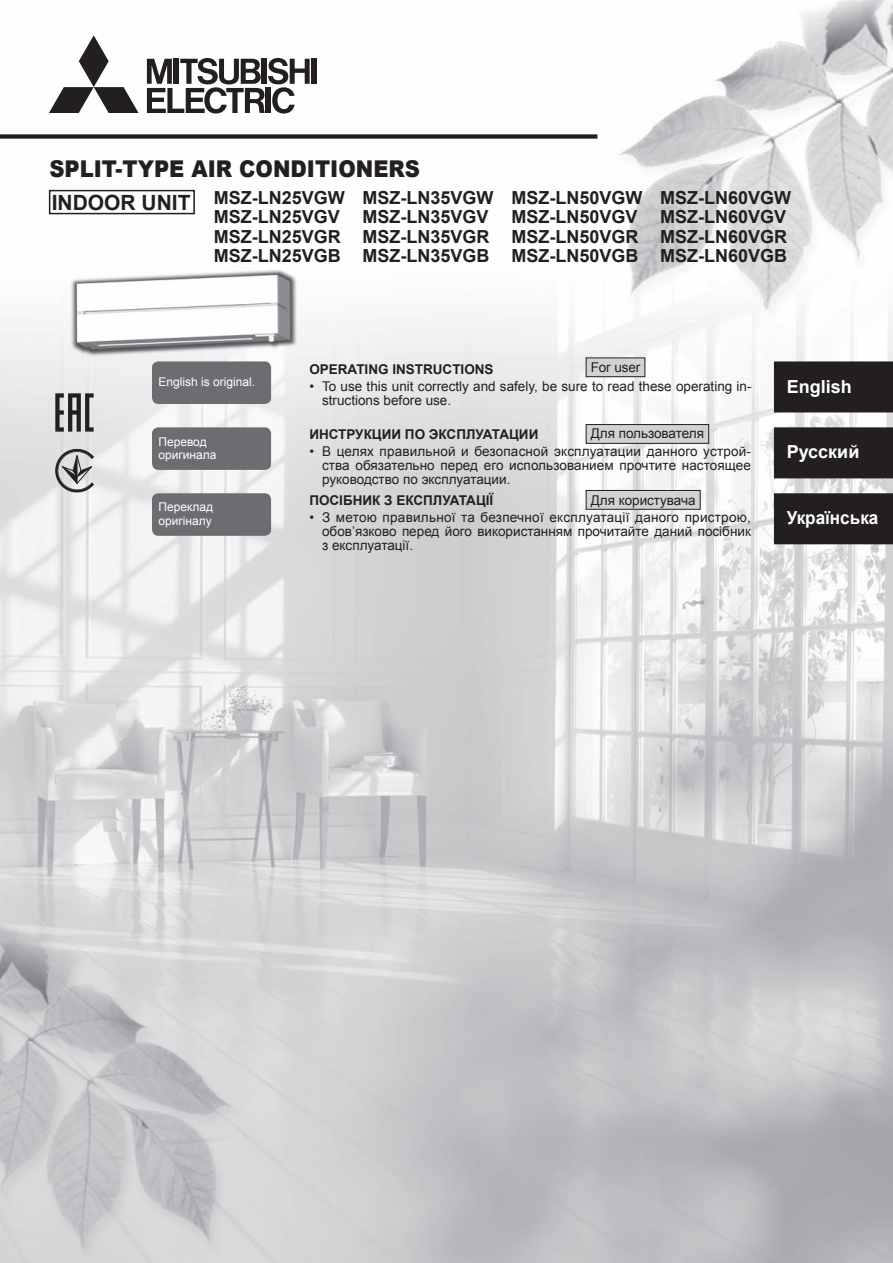
<style>
.page{position:relative;width:893px;height:1263px;background:#fff}
.page>*{position:absolute;margin:0;border:0;box-sizing:border-box;transform-origin:0 0}
.t1{font:900 23.1px "Arial";color:#231f20;scale:.91 1}
.t2{font:700 21px "Arial";color:#231f20}
.t3{font:700 18px/19.5px "Arial";color:#231f20}
.t4{font:700 18px "Arial";color:#fff}
.t5{font:700 18px "Arial";color:#fff;scale:.95 1}
.t6{font:13.5px/14.2px "Arial";color:#231f20;text-align:justify}
.t7{font:700 13.5px "Arial";color:#231f20}
.t8{font:12px/13.5px "Arial";color:#fff}
</style>
<div class="page">
<img style="left:0;top:0;width:893px;height:1263px">
<div style="left:49px;top:190px;width:146px;height:24px;border:2px solid #231f20"></div>
<svg style="left:49px;top:35px;width:90px;height:78px"></svg>
<div style="left:312px;top:59px;width:5px;height:25px;background:#231f20"></div>
<svg style="left:147px;top:58px;width:163px;height:56px"></svg>
<div style="left:0;top:134px;width:597px;height:5px;background:#231f20"></div>
<div style="left:774px;top:361px;width:119px;height:51px;background:#231f20"></div>
<div style="left:586px;top:358px;width:59px;height:19px;background:#d1d2d4"></div>
<div style="left:586px;top:357px;width:59px;height:20px;border:1px solid #231f20"></div>
<div style="left:152px;top:361px;width:119px;height:43px;background:#6c6d70;border-radius:6px"></div>
<div style="left:774px;top:493px;width:119px;height:51px;background:#231f20"></div>
<div style="left:774px;top:427px;width:119px;height:51px;background:#231f20"></div>
<div style="left:586px;top:490px;width:114px;height:19px;background:#d1d2d4"></div>
<div style="left:586px;top:490px;width:115px;height:20px;border:1px solid #231f20"></div>
<div style="left:586px;top:425px;width:123px;height:18px;background:#d1d2d4"></div>
<div style="left:586px;top:424px;width:123px;height:20px;border:1px solid #231f20"></div>
<svg style="left:55px;top:393px;width:39px;height:39px;background:#818081"></svg>
<svg style="left:55px;top:447px;width:39px;height:48px;background:#acacae"></svg>
<div style="left:152px;top:427px;width:119px;height:43px;background:#6c6d70;border-radius:6px"></div>
<div style="left:152px;top:493px;width:119px;height:43px;background:#6c6d70;border-radius:6px"></div>
<h1 class="t1" style="left:49px;top:152px;width:409px">SPLIT-TYPE AIR CONDITIONERS</h1>
<h2 class="t2" style="left:52px;top:188px;width:140px">INDOOR UNIT</h2>
<h3 class="t3" style="left:214px;top:188px;width:579px">MSZ-LN25VGW MSZ-LN35VGW MSZ-LN50VGW MSZ-LN60VGW<br>MSZ-LN25VGV</h3>
<h3 class="t3" style="left:214px;top:208px;width:575px;text-align:justify;text-indent:446px">MSZ-LN60VGV MSZ-LN25VGR MSZ-LN35VGR MSZ-LN50VGR MSZ-LN60VGR MSZ-LN25VGB MSZ-LN35VGB MSZ-LN50VGB MSZ-LN60VGB</h3>
<h3 class="t3" style="left:362px;top:208px;width:128px">MSZ-LN35VGV</h3>
<h3 class="t3" style="left:511px;top:208px;width:128px">MSZ-LN50VGV</h3>
<p class="t8" style="left:158px;top:376px;width:98px">English is original.</p>
<p class="t8" style="left:158px;top:435px;width:60px">Перевод оригинала</p>
<p class="t8" style="left:158px;top:501px;width:56px">Переклад оригіналу</p>
<p class="t7" style="left:309px;top:360px;width:186px">OPERATING INSTRUCTIONS</p>
<p class="t6" style="left:591px;top:360px;width:51px">For user</p>
<p class="t6" style="left:322px;top:379px;width:431px;text-indent:-13px">• To use this unit correctly and safely, be sure to read these operating in&shy;structions before use.</p>
<p class="t7" style="left:309px;top:425px;width:231px">ИНСТРУКЦИИ ПО ЭКСПЛУАТАЦИИ</p>
<p class="t6" style="left:591px;top:426px;width:115px">Для пользователя</p>
<p class="t6" style="left:322px;top:444px;width:430px;text-indent:-13px">• В целях правильной и безопасной эксплуатации данного устрой&shy;ства обязательно перед его использованием прочтите настоящее руководство по эксплуатации.</p>
<p class="t7" style="left:309px;top:491px;width:185px">ПОСІБНИК З ЕКСПЛУАТАЦІЇ</p>
<p class="t6" style="left:591px;top:493px;width:106px">Для користувача</p>
<p class="t6" style="left:322px;top:510px;width:430px;text-indent:-13px">• З метою правильної та безпечної експлуатації даного пристрою, обов’язково перед його використанням прочитайте даний посібник з експлуатації.</p>
<h3 class="t4" style="left:787px;top:374px;width:67px">English</h3>
<h3 class="t4" style="left:787px;top:439px;width:74px">Русский</h3>
<h3 class="t5" style="left:787px;top:505px;width:98px">Українська</h3>
</div>
